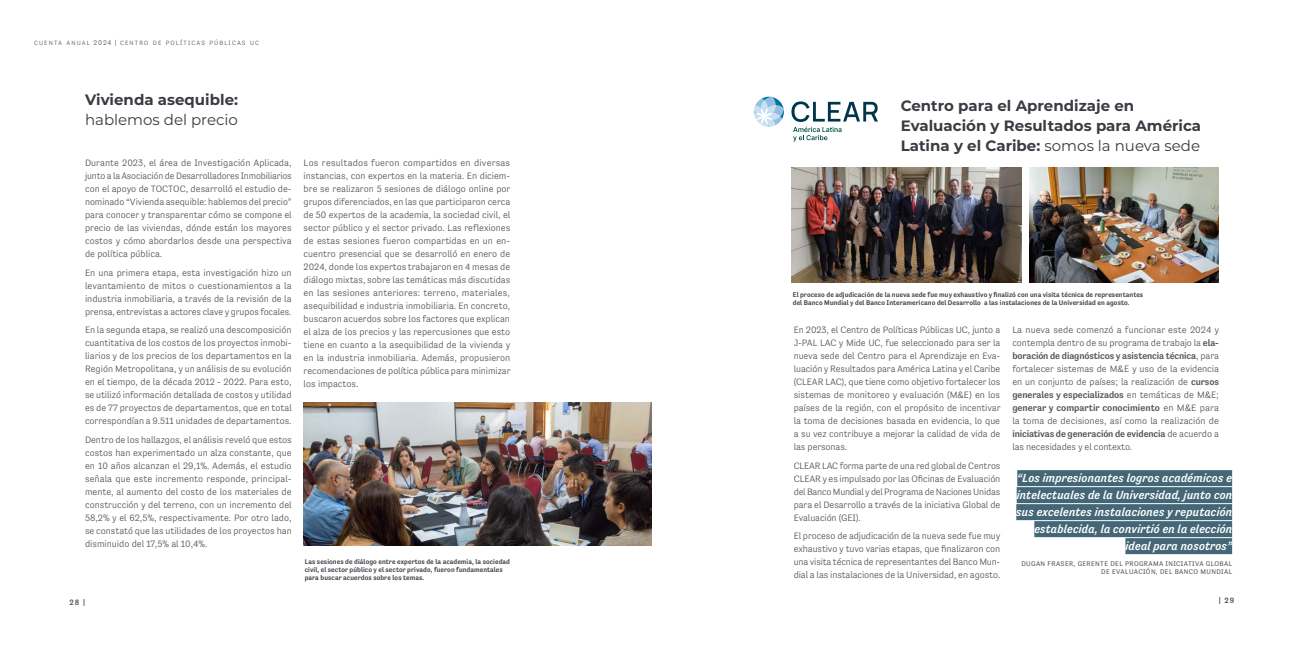
<style>
.page{position:relative;width:1304px;height:652px;background:#fff}
.page>*{position:absolute;margin:0;border:0;box-sizing:border-box;transform-origin:0 0}
.SUBTITULO_BOLD_AZUL{font:700 15px/20px "Montserrat";color:#3b3c43}
.Destacado_proyectos{font:italic 500 12px/17px "Tenso";letter-spacing:.01em;color:#fff;text-align:right}
.t1{font:300 9.5px/13px "Tenso";letter-spacing:-.005em;color:#525457;text-align:justify}
.t2{font:500 8px "Tenso";color:#525457}
.Pie_de_imagen{font:500 7px/8px "Tenso";letter-spacing:.01em;color:#3b3c43}
.cargo__cita_azul_-_amarillo{font:7px/8px "Tenso";letter-spacing:.05em;color:#525457;text-align:right}
.t3{font:300 6.3px "Tenso";letter-spacing:.18em;color:#525457}
.s1{font-size:7px}
.s2{font-weight:400}
.s3{font-weight:500}
</style>
<div class="page">
<img style="left:792px;top:168px;width:229px;height:114px">
<img style="left:1030px;top:168px;width:189px;height:114px">
<img style="left:304px;top:403px;width:348px;height:143px">
<div style="left:1017px;top:470px;width:215px;height:16px;background:#436776"></div>
<div style="left:1017px;top:487px;width:215px;height:16px;background:#436776"></div>
<div style="left:1016px;top:504px;width:216px;height:16px;background:#436776"></div>
<div style="left:1034px;top:521px;width:198px;height:16px;background:#436776"></div>
<div style="left:1125px;top:538px;width:107px;height:16px;background:#436776"></div>
<svg style="left:754px;top:97px;width:30px;height:30px"></svg>
<svg style="left:791px;top:101px;width:87px;height:41px"></svg>
<p class="t3" style="left:34px;top:40px;width:227px">CUENTA ANUAL <span class="s1">2024 |</span> CENTRO DE POLÍTICAS PÚBLICAS UC</p>
<p class="SUBTITULO_BOLD_AZUL" style="left:85px;top:89px;width:155px">Vivienda asequible: <span class="s2">hablemos del precio</span></p>
<p class="t1" style="left:85px;top:156px;width:208px">Durante 2023, el área de Investigación Aplicada, junto a la Asociación de Desarrolladores Inmobiliarios con el apoyo de TOCTOC, desarrolló el estudio de&shy;nominado “Vivienda asequible: hablemos del precio” para conocer y transparentar cómo se compone el precio de las viviendas, dónde están los mayores costos y cómo abordarlos desde una perspectiva de política pública.</p>
<p class="t1" style="left:85px;top:266px;width:208px">En una primera etapa, esta investigación hizo un levantamiento de mitos o cuestionamientos a la industria inmobiliaria, a través de la revisión de la prensa, entrevistas a actores clave y grupos focales.</p>
<p class="t1" style="left:85px;top:323px;width:208px">En la segunda etapa, se realizó una descomposición cuantitativa de los costos de los proyectos inmobi&shy;liarios y de los precios de los departamentos en la Región Metropolitana, y un análisis de su evolución en el tiempo, de la década 2012 - 2022. Para esto, se utilizó información detallada de costos y utilidad es de 77 proyectos de departamentos, que en total correspondían a 9.511 unidades de departamentos.</p>
<p class="t1" style="left:85px;top:433px;width:208px">Dentro de los hallazgos, el análisis reveló que estos costos han experimentado un alza constante, que en 10 años alcanzan el 29,1%. Además, el estudio señala que este incremento responde, principal&shy;mente, al aumento del costo de los materiales de construcción y del terreno, con un incremento del 58,2% y el 62,5%, respectivamente. Por otro lado, se constató que las utilidades de los proyectos han disminuido del 17,5% al 10,4%.</p>
<p class="t1" style="left:304px;top:156px;width:208px">Los resultados fueron compartidos en diversas instancias, con expertos en la materia. En diciem&shy;bre se realizaron 5 sesiones de diálogo online por grupos diferenciados, en las que participaron cerca de 50 expertos de la academia, la sociedad civil, el sector público y el sector privado. Las reflexiones de estas sesiones fueron compartidas en un en&shy;cuentro presencial que se desarrolló en enero de 2024, donde los expertos trabajaron en 4 mesas de diálogo mixtas, sobre las temáticas más discutidas en las sesiones anteriores: terreno, materiales, asequibilidad e industria inmobiliaria. En concreto, buscaron acuerdos sobre los factores que explican el alza de los precios y las repercusiones que esto tiene en cuanto a la asequibilidad de la vivienda y en la industria inmobiliaria. Además, propusieron recomendaciones de política pública para minimizar los impactos.</p>
<p class="Pie_de_imagen" style="left:305px;top:558px;width:207px">Las sesiones de diálogo entre expertos de la academia, la sociedad civil, el sector público y el sector privado, fueron fundamentales para buscar acuerdos sobre los temas.</p>
<p class="SUBTITULO_BOLD_AZUL" style="left:901px;top:95px;width:302px">Centro para el Aprendizaje en<br>Evaluación y Resultados para América<br>Latina y el Caribe: <span class="s2">somos la nueva sede</span></p>
<p class="Pie_de_imagen" style="left:793px;top:290px;width:352px">El proceso de adjudicación de la nueva sede fue muy exhaustivo y finalizó con una visita técnica de representantes del Banco Mundial y del Banco Interamericano del Desarrollo a las instalaciones de la Universidad en agosto.</p>
<p class="t1" style="left:794px;top:323px;width:208px">En 2023, el Centro de Políticas Públicas UC, junto a J-PAL LAC y Mide UC, fue seleccionado para ser la nueva sede del Centro para el Aprendizaje en Eva&shy;luación y Resultados para América Latina y el Caribe (CLEAR LAC), que tiene como objetivo fortalecer los sistemas de monitoreo y evaluación (M&amp;E) en los países de la región, con el propósito de incentivar la toma de decisiones basada en evidencia, lo que a su vez contribuye a mejorar la calidad de vida de las personas.</p>
<p class="t1" style="left:794px;top:459px;width:208px">CLEAR LAC forma parte de una red global de Centros CLEAR y es impulsado por las Oficinas de Evaluación del Banco Mundial y del Programa de Naciones Unidas para el Desarrollo a través de la iniciativa Global de Evaluación (GEI).</p>
<p class="t1" style="left:794px;top:530px;width:208px">El proceso de adjudicación de la nueva sede fue muy exhaustivo y tuvo varias etapas, que finalizaron con una visita técnica de representantes del Banco Mun&shy;dial a las instalaciones de la Universidad, en agosto.</p>
<p class="t1" style="left:1012px;top:323px;width:208px">La nueva sede comenzó a funcionar este 2024 y contempla dentro de su programa de trabajo la <span class="s3">ela&shy;boración de diagnósticos y asistencia técnica</span>, para fortalecer sistemas de M&amp;E y uso de la evidencia en un conjunto de países; la realización de <span class="s3">cursos generales y especializados</span> en temáticas de M&amp;E; <span class="s3">generar y compartir conocimiento</span> en M&amp;E para la toma de decisiones, así como la realización de <span class="s3">iniciativas de generación de evidencia</span> de acuerdo a las necesidades y el contexto.</p>
<p class="Destacado_proyectos" style="left:1016px;top:470px;width:218px">“Los impresionantes logros académicos e intelectuales de la Universidad, junto con sus excelentes instalaciones y reputación establecida, la convirtió en la elección ideal para nosotros”</p>
<p class="cargo__cita_azul_-_amarillo" style="left:1021px;top:560px;width:212px">DUGAN FRASER, GERENTE DEL PROGRAMA INICIATIVA GLOBAL<br>DE EVALUACIÓN, DEL BANCO MUNDIAL</p>
<p class="t2" style="left:70px;top:597px;width:17px">28 |</p>
<p class="t2" style="left:1219px;top:595px;width:17px">| 29</p>
</div>
